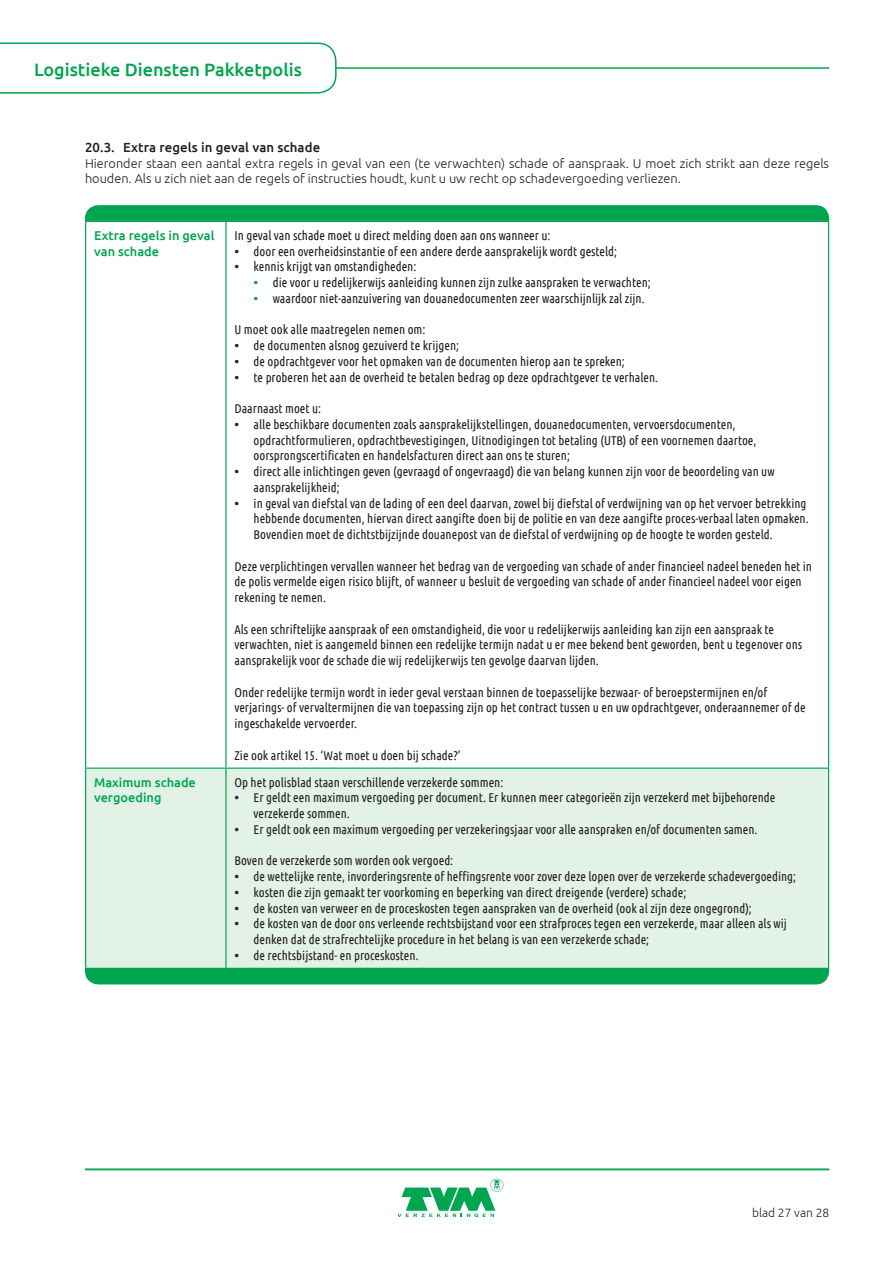
<style>
.page{position:relative;width:893px;height:1263px;background:#fff}
.page>*{position:absolute;margin:0;border:0;box-sizing:border-box;transform-origin:0 0}
.t1{font:500 18px "Ubuntu";color:#00a54f}
.Bodykopje_zw{font:500 13.2px "Ubuntu";letter-spacing:.005em;color:#231f20}
.Body_tabel{font:12.75px/15.8px "Ubuntu Condensed";color:#231f20}
.Body{font:300 12.75px/15.8px "Ubuntu";color:#231f20}
.Body-2{font:500 12.75px/15.8px "Ubuntu";color:#00a54f}
.t2{font:300 12px "Ubuntu";color:#231f20}
.s1{font-family:"Ubuntu";font-weight:500}
.s2{font-family:"Ubuntu";font-weight:500;color:#00a54f}
</style>
<div class="page">
<div style="left:86px;top:769px;width:742px;height:199px;background:#e3f2e7"></div>
<hr style="left:85px;top:221px;width:141px;height:1px;background:#00a54f">
<hr style="left:85px;top:222px;width:1px;height:545px;background:#00a54f">
<hr style="left:226px;top:221px;width:603px;height:1px;background:#00a54f">
<hr style="left:225px;top:222px;width:2px;height:545px;background:#00a54f">
<hr style="left:828px;top:222px;width:1px;height:545px;background:#00a54f">
<hr style="left:85px;top:767px;width:141px;height:2px;background:#00a54f">
<hr style="left:85px;top:769px;width:1px;height:199px;background:#00a54f">
<hr style="left:226px;top:767px;width:603px;height:2px;background:#00a54f">
<hr style="left:225px;top:769px;width:2px;height:199px;background:#00a54f">
<hr style="left:828px;top:769px;width:1px;height:199px;background:#00a54f">
<hr style="left:85px;top:968px;width:141px;height:1px;background:#00a54f">
<hr style="left:226px;top:968px;width:603px;height:1px;background:#00a54f">
<div style="left:85px;top:969px;width:744px;height:15px;background:#00a54f"></div>
<svg style="left:85px;top:205px;width:744px;height:16px;background:#05a652"></svg>
<svg style="left:398px;top:1178px;width:105px;height:39px"></svg>
<hr style="left:85px;top:67px;width:744px;height:2px;background:#00a54f">
<svg style="left:0;top:42px;width:337px;height:52px"></svg>
<hr style="left:85px;top:1169px;width:744px;height:1px;background:#00a54f">
<h1 class="t1" style="left:34px;top:58px;width:269px">Logistieke Diensten Pakketpolis</h1>
<p class="Bodykopje_zw" style="left:85px;top:139px;width:237px">20.3. Extra regels in geval van schade</p>
<p class="Body" style="left:85px;top:155px;width:745px">Hieronder staan een aantal extra regels in geval van een (te verwachten) schade of aanspraak. U moet zich strikt aan deze regels houden. Als u zich niet aan de regels of instructies houdt, kunt u uw recht op schadevergoeding verliezen.</p>
<p class="Body-2" style="left:94px;top:227px;width:122px">Extra regels in geval van schade</p>
<p class="Body_tabel" style="left:234px;top:227px;width:318px">In geval van schade moet u direct melding doen aan ons wanneer u:</p>
<p class="Body_tabel" style="left:234px;top:243px;width:384px"><span class="s1">•</span> door een overheidsinstantie of een andere derde aansprakelijk wordt gesteld;</p>
<p class="Body_tabel" style="left:234px;top:258px;width:183px"><span class="s1">•</span> kennis krijgt van omstandigheden:</p>
<p class="Body_tabel" style="left:254px;top:274px;width:399px"><span class="s2">•</span> die voor u redelijkerwijs aanleiding kunnen zijn zulke aanspraken te verwachten;</p>
<p class="Body_tabel" style="left:254px;top:290px;width:393px"><span class="s2">•</span> waardoor niet-aanzuivering van douanedocumenten zeer waarschijnlijk zal zijn.</p>
<p class="Body_tabel" style="left:234px;top:321px;width:192px">U moet ook alle maatregelen nemen om:</p>
<p class="Body_tabel" style="left:234px;top:337px;width:226px"><span class="s1">•</span> de documenten alsnog gezuiverd te krijgen;</p>
<p class="Body_tabel" style="left:234px;top:353px;width:392px"><span class="s1">•</span> de opdrachtgever voor het opmaken van de documenten hierop aan te spreken;</p>
<p class="Body_tabel" style="left:234px;top:369px;width:425px"><span class="s1">•</span> te proberen het aan de overheid te betalen bedrag op deze opdrachtgever te verhalen.</p>
<p class="Body_tabel" style="left:234px;top:400px;width:88px">Daarnaast moet u:</p>
<p class="Body_tabel" style="left:254px;top:416px;width:504px;text-indent:-19px"><span class="s1">•</span> alle beschikbare documenten zoals aansprakelijkstellingen, douanedocumenten, vervoersdocumenten, opdrachtformulieren, opdrachtbevestigingen, Uitnodigingen tot betaling (UTB) of een voornemen daartoe, oorsprongscertificaten en handelsfacturen direct aan ons te sturen;</p>
<p class="Body_tabel" style="left:254px;top:463px;width:523px;text-indent:-19px"><span class="s1">•</span> direct alle inlichtingen geven (gevraagd of ongevraagd) die van belang kunnen zijn voor de beoordeling van uw aansprakelijkheid;</p>
<p class="Body_tabel" style="left:254px;top:495px;width:557px;text-indent:-19px"><span class="s1">•</span> in geval van diefstal van de lading of een deel daarvan, zowel bij diefstal of verdwijning van op het vervoer betrekking hebbende documenten, hiervan direct aangifte doen bij de politie en van deze aangifte proces-verbaal laten opmaken.<br>Bovendien moet de dichtstbijzijnde douanepost van de diefstal of verdwijning op de hoogte te worden gesteld.</p>
<p class="Body_tabel" style="left:234px;top:558px;width:579px">Deze verplichtingen vervallen wanneer het bedrag van de vergoeding van schade of ander financieel nadeel beneden het in de polis vermelde eigen risico blijft, of wanneer u besluit de vergoeding van schade of ander financieel nadeel voor eigen rekening te nemen.</p>
<p class="Body_tabel" style="left:234px;top:621px;width:569px">Als een schriftelijke aanspraak of een omstandigheid, die voor u redelijkerwijs aanleiding kan zijn een aanspraak te verwachten, niet is aangemeld binnen een redelijke termijn nadat u er mee bekend bent geworden, bent u tegenover ons aansprakelijk voor de schade die wij redelijkerwijs ten gevolge daarvan lijden.</p>
<p class="Body_tabel" style="left:234px;top:684px;width:573px">Onder redelijke termijn wordt in ieder geval verstaan binnen de toepasselijke bezwaar- of beroepstermijnen en/of verjarings- of vervaltermijnen die van toepassing zijn op het contract tussen u en uw opdrachtgever, onderaannemer of de ingeschakelde vervoerder.</p>
<p class="Body_tabel" style="left:234px;top:747px;width:228px">Zie ook artikel 15. ‘Wat moet u doen bij schade?’</p>
<p class="Body-2" style="left:94px;top:774px;width:103px">Maximum schade vergoeding</p>
<p class="Body_tabel" style="left:234px;top:774px;width:270px">Op het polisblad staan verschillende verzekerde sommen:</p>
<p class="Body_tabel" style="left:254px;top:789px;width:523px;text-indent:-19px"><span class="s1">•</span> Er geldt een maximum vergoeding per document. Er kunnen meer categorieën zijn verzekerd met bijbehorende verzekerde sommen.</p>
<p class="Body_tabel" style="left:234px;top:821px;width:524px"><span class="s1">•</span> Er geldt ook een maximum vergoeding per verzekeringsjaar voor alle aanspraken en/of documenten samen.</p>
<p class="Body_tabel" style="left:234px;top:852px;width:220px">Boven de verzekerde som worden ook vergoed:</p>
<p class="Body_tabel" style="left:234px;top:868px;width:563px"><span class="s1">•</span> de wettelijke rente, invorderingsrente of heffingsrente voor zover deze lopen over de verzekerde schadevergoeding;</p>
<p class="Body_tabel" style="left:234px;top:884px;width:453px"><span class="s1">•</span> kosten die zijn gemaakt ter voorkoming en beperking van direct dreigende (verdere) schade;</p>
<p class="Body_tabel" style="left:234px;top:900px;width:519px"><span class="s1">•</span> de kosten van verweer en de proceskosten tegen aanspraken van de overheid (ook al zijn deze ongegrond);</p>
<p class="Body_tabel" style="left:254px;top:915px;width:535px;text-indent:-19px"><span class="s1">•</span> de kosten van de door ons verleende rechtsbijstand voor een strafproces tegen een verzekerde, maar alleen als wij denken dat de strafrechtelijke procedure in het belang is van een verzekerde schade;</p>
<p class="Body_tabel" style="left:234px;top:947px;width:186px"><span class="s1">•</span> de rechtsbijstand- en proceskosten.</p>
<p class="t2" style="left:752px;top:1205px;width:79px">blad 27 van 28</p>
</div>
